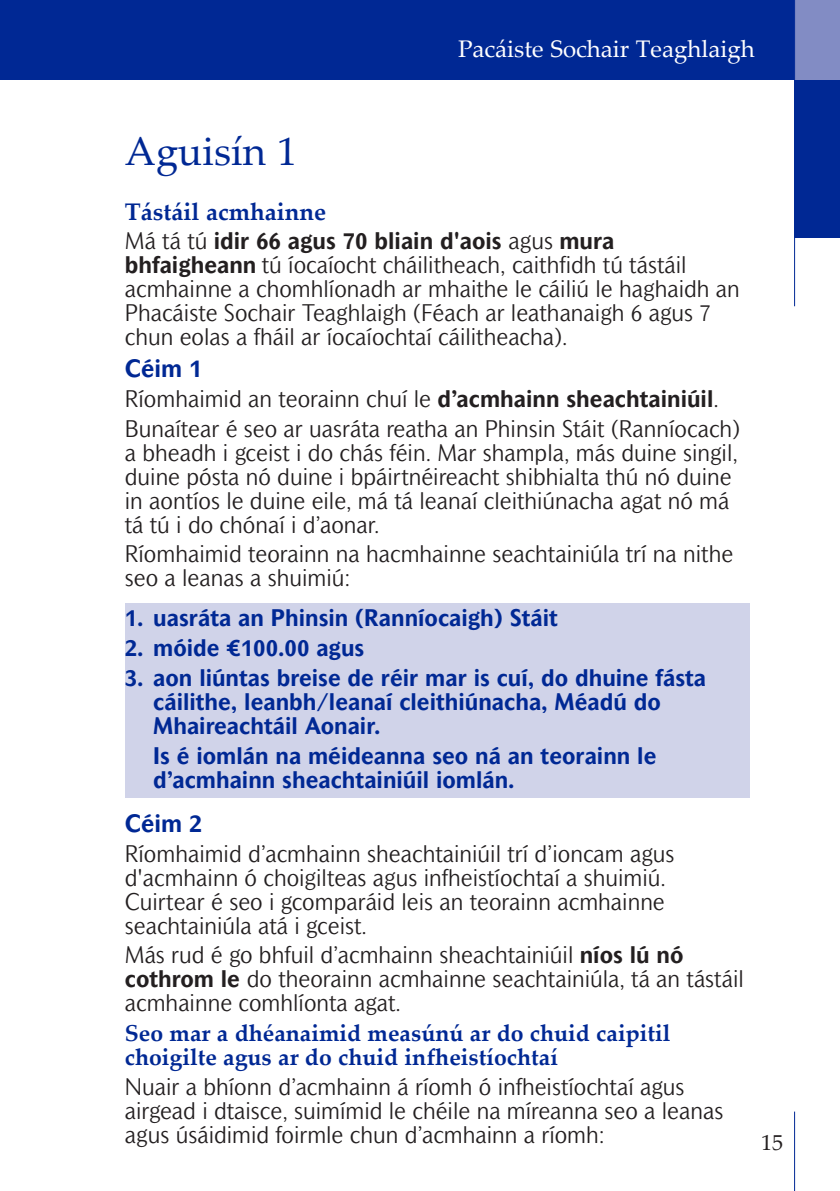
<style>
.page{position:relative;width:840px;height:1191px;background:#fff}
.page>*{position:absolute;margin:0;border:0;box-sizing:border-box;transform-origin:0 0}
.t1{font:40px "Palatino Linotype";color:#002894}
.t2{font:24px "Palatino Linotype";color:#fff}
.t3{font:700 24px "Palatino Linotype";color:#002894}
.t4{font:700 24px "Mahsuri Sans";color:#002894}
.t5{font:300 23px/24px "Mahsuri Sans";color:#231f20}
.t6{font:700 23px/24px "Mahsuri Sans";color:#002894}
.t7{font:700 23px/24px "Palatino Linotype";color:#002894}
.t8{font:22px "Palatino Linotype";color:#231f20}
.s1{font-weight:700}
.s2{font-family:"Meta Standard Life Pro TF"}
</style>
<div class="page">
<div style="left:0;top:0;width:794px;height:79px;background:#002894"></div>
<div style="left:794px;top:79px;width:45px;height:159px;background:#002894"></div>
<hr style="left:793px;top:1111px;width:1px;height:80px;background:#002894">
<div style="left:794px;top:0;width:45px;height:79px;background:#828cc4"></div>
<hr style="left:793px;top:0;width:1px;height:306px;background:#002894">
<div style="left:125px;top:603px;width:624px;height:194px;background:#d0d3e9"></div>
<p class="t2" style="left:458px;top:40px;width:298px">Pacáiste Sochair Teaghlaigh</p>
<h1 class="t1" style="left:125px;top:136px;width:173px">Aguisín 1</h1>
<p class="t3" style="left:125px;top:202px;width:203px">Tástáil acmhainne</p>
<p class="t5" style="left:125px;top:231px;width:616px">Má tá tú <span class="s1">idir 66 agus 70 bliain d'aois</span> agus <span class="s1">mura bhfaigheann</span> tú íocaíocht cháilitheach, caithfidh tú tástáil acmhainne a chomhlíonadh ar mhaithe le cáiliú le haghaidh an Phacáiste Sochair Teaghlaigh (Féach ar leathanaigh 6 agus 7 chun eolas a fháil ar íocaíochtaí cáilitheacha).</p>
<p class="t4" style="left:125px;top:360px;width:79px">Céim 1</p>
<p class="t5" style="left:125px;top:385px;width:616px;line-height:29.6px">Ríomhaimid an teorainn chuí le <span class="s1">d’acmhainn sheachtainiúil</span>.<br>Bunaítear é seo ar uasráta reatha an Phinsin Stáit (Ranníocach)</p>
<p class="t5" style="left:125px;top:442px;width:614px">a bheadh i gceist i do chás féin. Mar shampla, más duine singil, duine pósta nó duine i bpáirtnéireacht shibhialta thú nó duine in aontíos le duine eile, má tá leanaí cleithiúnacha agat nó má tá tú i do chónaí i d’aonar.</p>
<p class="t5" style="left:125px;top:544px;width:609px">Ríomhaimid teorainn na hacmhainne seachtainiúla trí na nithe seo a leanas a shuimiú:</p>
<p class="t6" style="left:125px;top:608px;width:434px">1. uasráta an Phinsin (Ranníocaigh) Stáit</p>
<p class="t6" style="left:125px;top:637px;width:241px">2. móide <span class="s2">€</span>100.00 agus</p>
<p class="t6" style="left:153px;top:667px;width:554px;text-indent:-28px">3. aon liúntas breise de réir mar is cuí, do dhuine fásta cáilithe, leanbh/leanaí cleithiúnacha, Méadú do<br>Mhaireachtáil Aonair.</p>
<p class="t6" style="left:153px;top:745px;width:504px">Is é iomlán na méideanna seo ná an teorainn le d’acmhainn sheachtainiúil iomlán.</p>
<p class="t4" style="left:125px;top:814px;width:79px">Céim 2</p>
<p class="t5" style="left:125px;top:843px;width:551px">Ríomhaimid d’acmhainn sheachtainiúil trí d’ioncam agus d'acmhainn ó choigilteas agus infheistíochtaí a shuimiú.<br>Cuirtear é seo i gcomparáid leis an teorainn acmhainne seachtainiúla atá i gceist.</p>
<p class="t5" style="left:125px;top:945px;width:620px">Más rud é go bhfuil d’acmhainn sheachtainiúil <span class="s1">níos lú nó cothrom le</span> do theorainn acmhainne seachtainiúla, tá an tástáil acmhainne comhlíonta agat.</p>
<p class="t7" style="left:125px;top:1024px;width:546px">Seo mar a dhéanaimid measúnú ar do chuid caipitil choigilte agus ar do chuid infheistíochtaí</p>
<p class="t5" style="left:125px;top:1076px;width:599px">Nuair a bhíonn d’acmhainn á ríomh ó infheistíochtaí agus airgead i dtaisce, suimímid le chéile na míreanna seo a leanas agus úsáidimid foirmle chun d’acmhainn a ríomh:</p>
<p class="t8" style="left:760px;top:1134px;width:23px">15</p>
</div>
